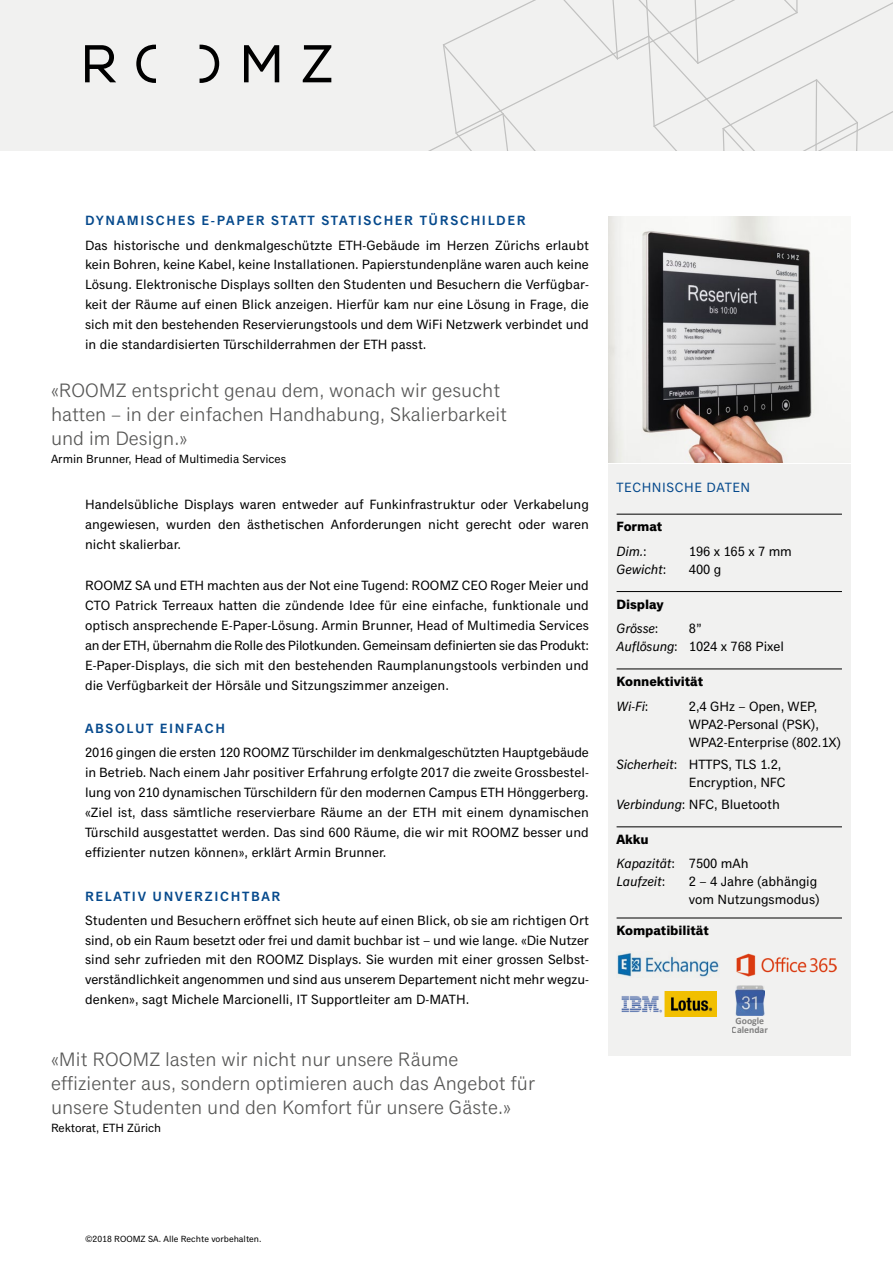
<style>
.page{position:relative;width:893px;height:1263px;background:#fff}
.page>*{position:absolute;margin:0;border:0;box-sizing:border-box;transform-origin:0 0}
.t1{font:19.5px/24px "Classic Grotesque Std";color:#575756}
.t2{font:13.5px/19.8px "Classic Grotesque Std";color:#000;text-align:justify}
.t3{font:600 13.5px "Classic Grotesque Std";letter-spacing:.12em;color:#05498c}
.t4{font:700 13.5px/24.5px "Classic Grotesque Std";letter-spacing:-.005em;color:#000}
.t5{font:italic 13.5px/24.5px "Classic Grotesque Std";letter-spacing:-.005em;color:#000}
.t6{font:13.5px "Classic Grotesque Std";letter-spacing:.04em;color:#05498c}
.t7{font:12px "Classic Grotesque Std";letter-spacing:-.005em;color:#000}
.t8{font:700 9.75px/9px "Calibri";color:#878787;text-align:center}
.t9{font:9px "Classic Grotesque Std";color:#000}
.s1{font-weight:400;font-style:italic}
.s2{font-weight:400}
.s3{font-style:normal}
.s4{font-style:italic}
.s5{font-weight:700;font-style:normal}
</style>
<div class="page">
<div style="left:0;top:0;width:893px;height:151px;background:#f1f1f0"></div>
<svg style="left:85px;top:0;width:808px;height:151px"></svg>
<div style="left:608px;top:465px;width:242px;height:591px;background:#f1f1f0"></div>
<hr style="left:617px;top:514px;width:225px;height:1px;background:#000">
<hr style="left:617px;top:591px;width:225px;height:1px;background:#000">
<hr style="left:617px;top:669px;width:225px;height:1px;background:#000">
<hr style="left:617px;top:826px;width:225px;height:1px;background:#000">
<hr style="left:617px;top:918px;width:225px;height:1px;background:#000">
<img style="left:608px;top:216px;width:242px;height:247px">
<img style="left:621px;top:992px;width:95px;height:24px">
<img style="left:737px;top:953px;width:99px;height:23px">
<img style="left:617px;top:953px;width:102px;height:24px">
<img style="left:735px;top:986px;width:30px;height:29px">
<p class="t3" style="left:85px;top:213px;width:442px">DYNAMISCHES E-PAPER STATT STATISCHER TÜRSCHILDER</p>
<p class="t2" style="left:85px;top:236px;width:505px">Das historische und denkmalgeschützte ETH-Gebäude im Herzen Zürichs erlaubt kein Bohren, keine Kabel, keine Installationen. Papierstundenpläne waren auch keine Lösung. Elektronische Displays sollten den Studenten und Besuchern die Verfügbar&shy;keit der Räume auf einen Blick anzeigen. Hierfür kam nur eine Lösung in Frage, die sich mit den bestehenden Reservierungstools und dem WiFi Netzwerk verbindet und in die standardisierten Türschilderrahmen der ETH passt.</p>
<h1 class="t1" style="left:51px;top:378px;width:457px">«ROOMZ entspricht genau dem, wonach wir gesucht hatten – in der einfachen Handhabung, Skalierbarkeit und im Design.»</h1>
<p class="t7" style="left:51px;top:452px;width:237px">Armin Brunner, Head of Multimedia Services</p>
<p class="t2" style="left:85px;top:495px;width:505px">Handelsübliche Displays waren entweder auf Funkinfrastruktur oder Verkabelung angewiesen, wurden den ästhetischen Anforderungen nicht gerecht oder waren nicht skalierbar.</p>
<p class="t2" style="left:85px;top:576px;width:505px">ROOMZ SA und ETH machten aus der Not eine Tugend: ROOMZ CEO Roger Meier und CTO Patrick Terreaux hatten die zündende Idee für eine einfache, funktionale und optisch ansprechende E-Paper-Lösung. Armin Brunner, Head of Multimedia Services an der ETH, übernahm die Rolle des Pilotkunden. Gemeinsam definierten sie das Produkt:<br>E-Paper-Displays, die sich mit den bestehenden Raumplanungstools verbinden und die Verfügbarkeit der Hörsäle und Sitzungszimmer anzeigen.</p>
<p class="t3" style="left:85px;top:721px;width:141px">ABSOLUT EINFACH</p>
<p class="t2" style="left:85px;top:743px;width:505px">2016 gingen die ersten 120 ROOMZ Türschilder im denkmalgeschützten Hauptgebäude in Betrieb. Nach einem Jahr positiver Erfahrung erfolgte 2017 die zweite Grossbestel&shy;lung von 210 dynamischen Türschildern für den modernen Campus ETH Hönggerberg. «Ziel ist, dass sämtliche reservierbare Räume an der ETH mit einem dynamischen Türschild ausgestattet werden. Das sind 600 Räume, die wir mit ROOMZ besser und effizienter nutzen können», erklärt Armin Brunner.</p>
<p class="t3" style="left:85px;top:888px;width:197px">RELATIV UNVERZICHTBAR</p>
<p class="t2" style="left:85px;top:911px;width:505px">Studenten und Besuchern eröffnet sich heute auf einen Blick, ob sie am richtigen Ort sind, ob ein Raum besetzt oder frei und damit buchbar ist – und wie lange. «Die Nutzer sind sehr zufrieden mit den ROOMZ Displays. Sie wurden mit einer grossen Selbst&shy;verständlichkeit angenommen und sind aus unserem Departement nicht mehr wegzu&shy;denken», sagt Michele Marcionelli, IT Supportleiter am D-MATH.</p>
<h1 class="t1" style="left:51px;top:1048px;width:486px">«Mit ROOMZ lasten wir nicht nur unsere Räume effizienter aus, sondern optimieren auch das Angebot für unsere Studenten und den Komfort für unsere Gäste.»</h1>
<p class="t7" style="left:51px;top:1121px;width:112px">Rektorat, ETH Zürich</p>
<p class="t6" style="left:617px;top:480px;width:135px">TECHNISCHE DATEN</p>
<p class="t4" style="left:617px;top:515px;width:47px">Format<br><span class="s1">Dim.</span><span class="s2">:</span></p>
<p class="t2" style="left:689px;top:542px;width:105px">196 x 165 x 7 mm</p>
<p class="t5" style="left:617px;top:557px;width:51px">Gewicht<span class="s3">:</span></p>
<p class="t2" style="left:689px;top:560px;width:34px">400 g</p>
<p class="t4" style="left:617px;top:593px;width:49px">Display<br><span class="s1">Grösse</span><span class="s2">:</span></p>
<p class="t2" style="left:617px;top:620px;width:169px;line-height:18px;text-indent:72px">8”<br><span class="s4">Auflösung</span>: 1024 x 768 Pixel</p>
<p class="t4" style="left:617px;top:670px;width:88px">Konnektivität<br><span class="s1">Wi-Fi</span><span class="s2">:</span></p>
<p class="t2" style="left:689px;top:697px;width:154px;line-height:18px;text-align:left">2,4 GHz – Open, WEP,<br>WPA2-Personal (PSK),<br>WPA2-Enterprise (802.1X)</p>
<p class="t2" style="left:689px;top:756px;width:98px;line-height:18px;text-indent:-72px"><span class="s4">Sicherheit</span>: HTTPS, TLS 1.2,<br>Encryption, NFC</p>
<p class="t2" style="left:617px;top:795px;width:165px"><span class="s4">Verbindung</span>: NFC, Bluetooth</p>
<p class="t5" style="left:617px;top:828px;width:134px"><span class="s5">Akku<br></span>Kapazität<span class="s3">: 7500 mAh</span></p>
<p class="t5" style="left:617px;top:870px;width:50px">Laufzeit<span class="s3">:</span></p>
<p class="t2" style="left:689px;top:873px;width:132px;line-height:18px">2 – 4 Jahre (abhängig vom Nutzungsmodus)</p>
<p class="t4" style="left:617px;top:919px;width:94px">Kompatibilität</p>
<p class="t8" style="left:732px;top:1016px;width:38px">Google<br>Calendar</p>
<p class="t9" style="left:85px;top:1233px;width:178px">©2018 ROOMZ SA. Alle Rechte vorbehalten.</p>
</div>
